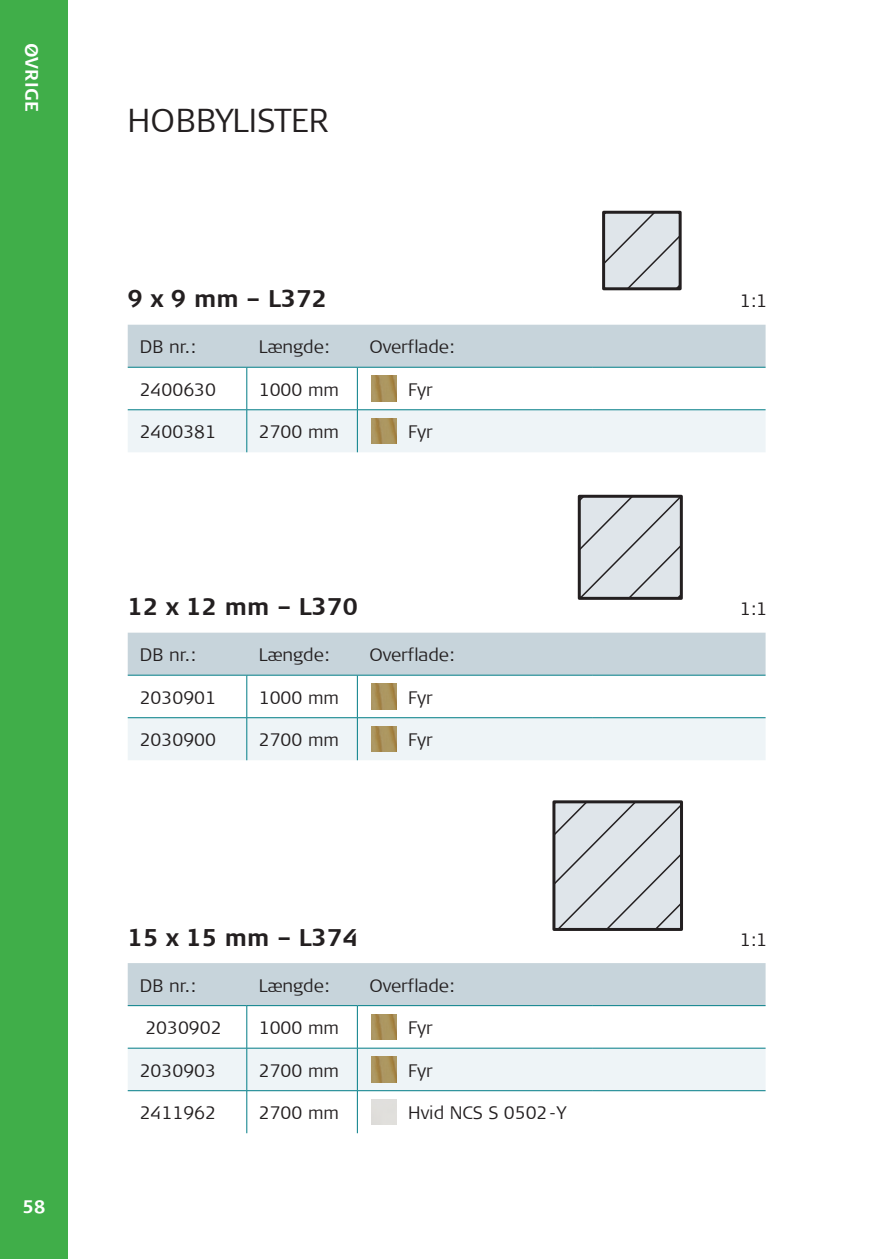
<style>
.page{position:relative;width:893px;height:1259px;background:#fff}
.page>*{position:absolute;margin:0;border:0;box-sizing:border-box;transform-origin:0 0}
.FRØ_Brød{font:300 33px "Signa Column";color:#231f20}
.FRØ_Brød-2{font:700 24px "Signa Column";color:#231f20}
.FRØ_Brød-3{font:300 18px "Signa Column";color:#231f20}
.t1{font:700 18px "Signa Column";letter-spacing:.01em;color:#fff}
</style>
<div class="page">
<div style="left:0;top:0;width:68px;height:1259px;background:#40ae49"></div>
<svg style="left:128px;top:325px;width:638px;height:127px"></svg>
<hr style="left:128px;top:367px;width:119px;height:1px;background:#007c86">
<hr style="left:247px;top:367px;width:110px;height:1px;background:#007c86">
<hr style="left:246px;top:367px;width:1px;height:42px;background:#007c86">
<hr style="left:357px;top:367px;width:235px;height:1px;background:#007c86">
<hr style="left:357px;top:367px;width:1px;height:42px;background:#007c86">
<hr style="left:592px;top:367px;width:174px;height:1px;background:#007c86">
<hr style="left:246px;top:410px;width:1px;height:42px;background:#007c86">
<hr style="left:357px;top:409px;width:235px;height:1px;background:#007c86">
<hr style="left:357px;top:410px;width:1px;height:42px;background:#007c86">
<hr style="left:592px;top:409px;width:174px;height:1px;background:#007c86">
<hr style="left:128px;top:409px;width:119px;height:1px;background:#007c86">
<hr style="left:247px;top:409px;width:110px;height:1px;background:#007c86">
<img style="left:371px;top:376px;width:26px;height:25px">
<img style="left:371px;top:418px;width:26px;height:26px">
<svg style="left:128px;top:632px;width:638px;height:128px"></svg>
<hr style="left:128px;top:674px;width:119px;height:1px;background:#007c86">
<hr style="left:247px;top:674px;width:110px;height:1px;background:#007c86">
<hr style="left:246px;top:675px;width:1px;height:42px;background:#007c86">
<hr style="left:357px;top:674px;width:235px;height:1px;background:#007c86">
<hr style="left:357px;top:675px;width:1px;height:42px;background:#007c86">
<hr style="left:592px;top:674px;width:174px;height:1px;background:#007c86">
<hr style="left:246px;top:718px;width:1px;height:42px;background:#007c86">
<hr style="left:357px;top:717px;width:235px;height:1px;background:#007c86">
<hr style="left:357px;top:718px;width:1px;height:42px;background:#007c86">
<hr style="left:592px;top:717px;width:174px;height:1px;background:#007c86">
<hr style="left:128px;top:717px;width:119px;height:1px;background:#007c86">
<hr style="left:247px;top:717px;width:110px;height:1px;background:#007c86">
<img style="left:371px;top:683px;width:26px;height:26px">
<img style="left:371px;top:726px;width:26px;height:26px">
<svg style="left:128px;top:963px;width:638px;height:170px"></svg>
<hr style="left:128px;top:1005px;width:119px;height:1px;background:#007c86">
<hr style="left:247px;top:1005px;width:110px;height:1px;background:#007c86">
<hr style="left:246px;top:1006px;width:1px;height:42px;background:#007c86">
<hr style="left:357px;top:1005px;width:235px;height:1px;background:#007c86">
<hr style="left:357px;top:1006px;width:1px;height:42px;background:#007c86">
<hr style="left:592px;top:1005px;width:174px;height:1px;background:#007c86">
<hr style="left:246px;top:1048px;width:1px;height:42px;background:#007c86">
<hr style="left:357px;top:1047px;width:235px;height:1px;background:#007c86">
<hr style="left:357px;top:1048px;width:1px;height:42px;background:#007c86">
<hr style="left:592px;top:1047px;width:174px;height:1px;background:#007c86">
<hr style="left:246px;top:1091px;width:1px;height:42px;background:#007c86">
<hr style="left:357px;top:1090px;width:235px;height:1px;background:#007c86">
<hr style="left:357px;top:1091px;width:1px;height:42px;background:#007c86">
<hr style="left:592px;top:1090px;width:174px;height:1px;background:#007c86">
<hr style="left:128px;top:1047px;width:119px;height:1px;background:#007c86">
<hr style="left:247px;top:1047px;width:110px;height:1px;background:#007c86">
<hr style="left:128px;top:1090px;width:119px;height:1px;background:#007c86">
<hr style="left:247px;top:1090px;width:110px;height:1px;background:#007c86">
<img style="left:371px;top:1014px;width:26px;height:25px">
<img style="left:371px;top:1056px;width:26px;height:26px">
<img style="left:371px;top:1099px;width:26px;height:25px">
<svg style="left:582px;top:499px;width:97px;height:97px;background:#d6dce1"></svg>
<div style="left:578px;top:495px;width:105px;height:105px;border:3px solid #231f20"></div>
<div style="left:606px;top:215px;width:72px;height:71px;background:#dfe5ea"></div>
<div style="left:602px;top:211px;width:80px;height:79px;border:3px solid #231f20"></div>
<svg style="left:556px;top:804px;width:123px;height:123px;background:#d6dce1"></svg>
<div style="left:552px;top:800px;width:131px;height:131px;border:3px solid #231f20"></div>
<p class="t1" style="left:42px;top:43px;width:70px;rotate:90deg">ØVRIGE</p>
<p class="t1" style="left:22px;top:1196px;width:25px">58</p>
<p class="FRØ_Brød" style="left:128px;top:102px;width:203px">HOBBYLISTER</p>
<p class="FRØ_Brød-2" style="left:128px;top:285px;width:201px">9 x 9 mm – L372</p>
<p class="FRØ_Brød-3" style="left:140px;top:337px;width:58px">DB nr.:</p>
<p class="FRØ_Brød-3" style="left:259px;top:337px;width:72px">Længde:</p>
<p class="FRØ_Brød-3" style="left:369px;top:337px;width:87px">Overflade:</p>
<p class="FRØ_Brød-3" style="left:140px;top:379px;width:78px">2400630</p>
<p class="FRØ_Brød-3" style="left:259px;top:379px;width:82px">1000 mm</p>
<p class="FRØ_Brød-3" style="left:408px;top:379px;width:26px">Fyr</p>
<p class="FRØ_Brød-3" style="left:140px;top:422px;width:78px">2400381</p>
<p class="FRØ_Brød-3" style="left:259px;top:422px;width:82px">2700 mm</p>
<p class="FRØ_Brød-3" style="left:408px;top:422px;width:26px">Fyr</p>
<p class="FRØ_Brød-2" style="left:128px;top:593px;width:232px">12 x 12 mm – L370</p>
<p class="FRØ_Brød-3" style="left:140px;top:644px;width:58px">DB nr.:</p>
<p class="FRØ_Brød-3" style="left:259px;top:644px;width:72px">Længde:</p>
<p class="FRØ_Brød-3" style="left:369px;top:644px;width:87px">Overflade:</p>
<p class="FRØ_Brød-3" style="left:140px;top:687px;width:78px">2030901</p>
<p class="FRØ_Brød-3" style="left:259px;top:687px;width:82px">1000 mm</p>
<p class="FRØ_Brød-3" style="left:408px;top:687px;width:26px">Fyr</p>
<p class="FRØ_Brød-3" style="left:140px;top:729px;width:78px">2030900</p>
<p class="FRØ_Brød-3" style="left:259px;top:729px;width:82px">2700 mm</p>
<p class="FRØ_Brød-3" style="left:408px;top:729px;width:26px">Fyr</p>
<p class="FRØ_Brød-2" style="left:128px;top:923px;width:232px">15 x 15 mm – L374</p>
<p class="FRØ_Brød-3" style="left:140px;top:975px;width:58px">DB nr.:</p>
<p class="FRØ_Brød-3" style="left:259px;top:975px;width:72px">Længde:</p>
<p class="FRØ_Brød-3" style="left:369px;top:975px;width:87px">Overflade:</p>
<p class="FRØ_Brød-3" style="left:145px;top:1017px;width:78px">2030902</p>
<p class="FRØ_Brød-3" style="left:259px;top:1017px;width:82px">1000 mm</p>
<p class="FRØ_Brød-3" style="left:408px;top:1017px;width:26px">Fyr</p>
<p class="FRØ_Brød-3" style="left:140px;top:1060px;width:78px">2030903</p>
<p class="FRØ_Brød-3" style="left:259px;top:1060px;width:82px">2700 mm</p>
<p class="FRØ_Brød-3" style="left:408px;top:1060px;width:26px">Fyr</p>
<p class="FRØ_Brød-3" style="left:140px;top:1102px;width:78px">2411962</p>
<p class="FRØ_Brød-3" style="left:259px;top:1102px;width:82px">2700 mm</p>
<p class="FRØ_Brød-3" style="left:408px;top:1102px;width:160px">Hvid NCS S 0502-Y</p>
<p class="FRØ_Brød-3" style="left:740px;top:291px;width:29px">1:1</p>
<p class="FRØ_Brød-3" style="left:740px;top:599px;width:29px">1:1</p>
<p class="FRØ_Brød-3" style="left:740px;top:929px;width:29px">1:1</p>
</div>
